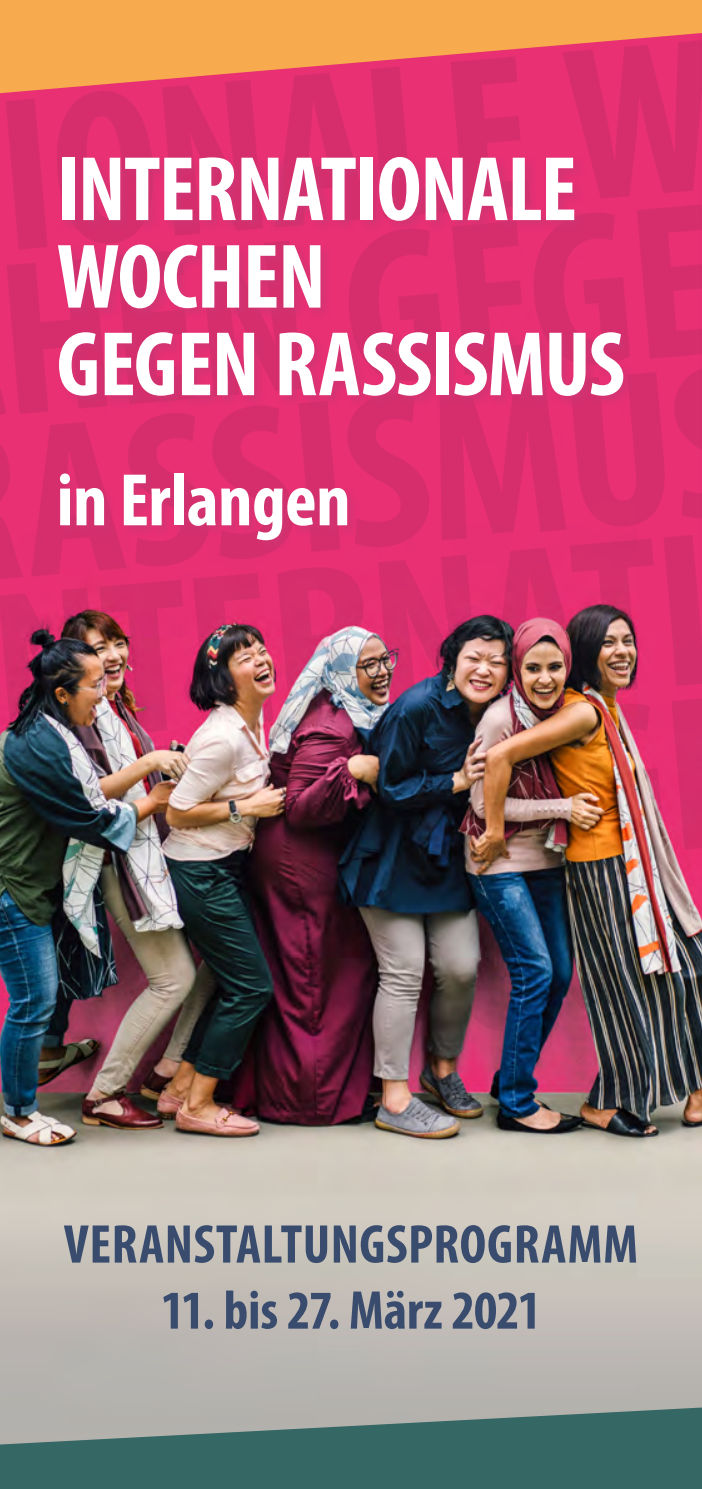
<style>
.page{position:relative;width:702px;height:1489px;background:#fff}
.page>*{position:absolute;margin:0;border:0;box-sizing:border-box;transform-origin:0 0}
.H1_Titel{font:700 condensed 92.5px/87.5px "Myriad Pro";letter-spacing:-.015em;color:#fff}
.H1_Titel-2{font:700 condensed 75px "Myriad Pro";letter-spacing:-.005em;color:#fff}
.t1{font:700 condensed 55px "Myriad Pro";letter-spacing:.005em;color:#394c6e}
</style>
<div class="page">
<svg style="left:0;top:93px;width:702px;height:25px;background:#df2f6f"></svg>
<svg style="left:0;top:118px;width:702px;height:193px;background:#de2e6f"></svg>
<svg style="left:0;top:311px;width:702px;height:53px;background:#dd2e6e"></svg>
<img style="left:0;top:364px;width:702px;height:356px">
<img style="left:0;top:720px;width:702px;height:437px">
<svg style="left:0;top:0;width:702px;height:93px;background:#f08259"></svg>
<svg style="left:0;top:1407px;width:702px;height:81px;background:#527875"></svg>
<div style="left:57px;top:155px;width:577px;height:396px;background:#cf3574;opacity:.75"></div>
<p class="H1_Titel" style="left:57px;top:143px;width:569px">INTERNATIONALE<br>WOCHEN<br>GEGEN RASSISMUS</p>
<p class="H1_Titel-2" style="left:57px;top:453px;width:295px">in Erlangen</p>
<p class="t1" style="left:64px;top:1209px;width:576px">VERANSTALTUNGSPROGRAMM</p>
<p class="t1" style="left:161px;top:1275px;width:382px">11. bis 27. März 2021</p>
</div>
